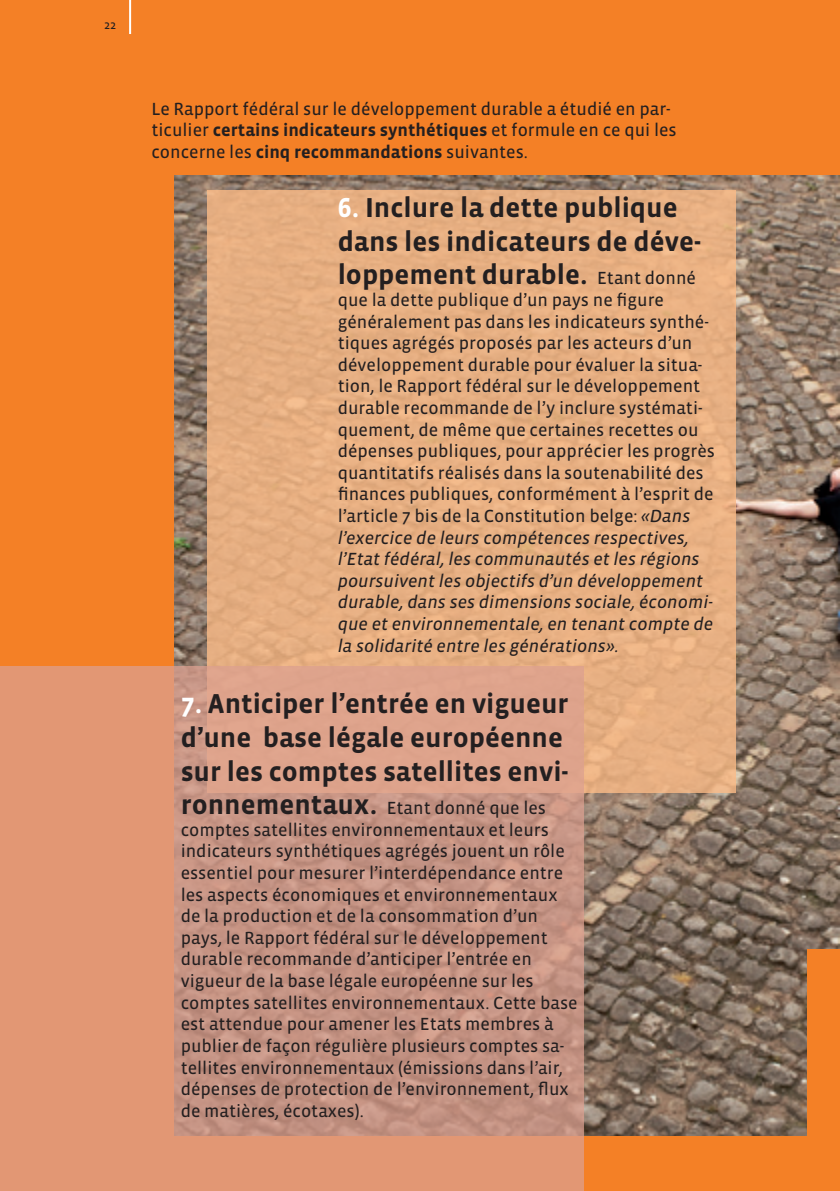
<style>
.page{position:relative;width:840px;height:1191px;background:#fff}
.page>*{position:absolute;margin:0;border:0;box-sizing:border-box;transform-origin:0 0}
.t1{font:700 28px/33.6px "Vista Sans";color:#231f20}
.t2{font:18px/21.6px "Vista Sans Reg";color:#231f20}
.t3{font:700 18px "Vista Sans";color:#231f20}
.t4{font:12px "Vista Sans Reg";color:#231f20}
.s1{font-family:"Vista Sans Reg";font-weight:400}
.s2{font-family:"Vista Sans";font-weight:700}
.s3{color:#fff}
.s4{font-family:"Vista Sans Reg";font-weight:400;font-size:18px}
.s5{font-style:italic}
.s6{font-family:"Vista Sans";font-weight:700;font-size:28px}
</style>
<div class="page">
<div style="left:0;top:0;width:839px;height:1191px;background:#f48026"></div>
<img style="left:174px;top:176px;width:665px;height:959px">
<div style="left:207px;top:190px;width:528px;height:602px;background:#e7af82"></div>
<svg style="left:0;top:666px;width:583px;height:525px"></svg>
<hr style="left:129px;top:0;width:2px;height:34px;background:#fff">
<div style="left:806px;top:948px;width:33px;height:191px;background:#f48026"></div>
<p class="t4" style="left:104px;top:19px;width:13px">22</p>
<p class="t2" style="left:151px;top:98px;width:520px">Le Rapport fédéral sur le développement durable a étudié en par-</p>
<p class="t3" style="left:151px;top:121px;width:526px"><span class="s1">ticulier</span> certains indicateurs synthétiques <span class="s1">et formule en ce qui les</span></p>
<p class="t2" style="left:151px;top:141px;width:378px">concerne les <span class="s2">cinq recommandations</span> suivantes.</p>
<h1 class="t1" style="left:337px;top:191px;width:364px"><span class="s3">6.</span> Inclure la dette publique dans les indicateurs de déve&shy;loppement durable. <span class="s4">Etant donné</span></h1>
<p class="t2" style="left:337px;top:289px;width:378px">que la dette publique d’un pays ne figure généralement pas dans les indicateurs synthé&shy;tiques agrégés proposés par les acteurs d’un développement durable pour évaluer la situa&shy;tion, le Rapport fédéral sur le développement durable recommande de l’y inclure systémati&shy;quement, de même que certaines recettes ou dépenses publiques, pour apprécier les progrès quantitatifs réalisés dans la soutenabilité des finances publiques, conformément à l’esprit de l’article 7 bis de la Constitution belge: <span class="s5">«Dans l’exercice de leurs compétences respectives, l’Etat fédéral, les communautés et les régions poursuivent les objectifs d’un développement durable, dans ses dimensions sociale, économi&shy;que et environnementale, en tenant compte de la solidarité entre les générations».</span></p>
<h1 class="t1" style="left:180px;top:688px;width:389px"><span class="s3">7.</span> Anticiper l’entrée en vigueur d’une base légale européenne sur les comptes satellites envi-</h1>
<p class="t2" style="left:180px;top:797px;width:398px"><span class="s6">ronnementaux.</span> Etant donné que les comptes satellites environnementaux et leurs indicateurs synthétiques agrégés jouent un rôle essentiel pour mesurer l’interdépendance entre les aspects économiques et environnementaux de la production et de la consommation d’un pays, le Rapport fédéral sur le développement durable recommande d’anticiper l’entrée en vigueur de la base légale européenne sur les comptes satellites environnementaux. Cette base est attendue pour amener les Etats membres à publier de façon régulière plusieurs comptes sa&shy;tellites environnementaux (émissions dans l’air, dépenses de protection de l’environnement, flux de matières, écotaxes).</p>
</div>
